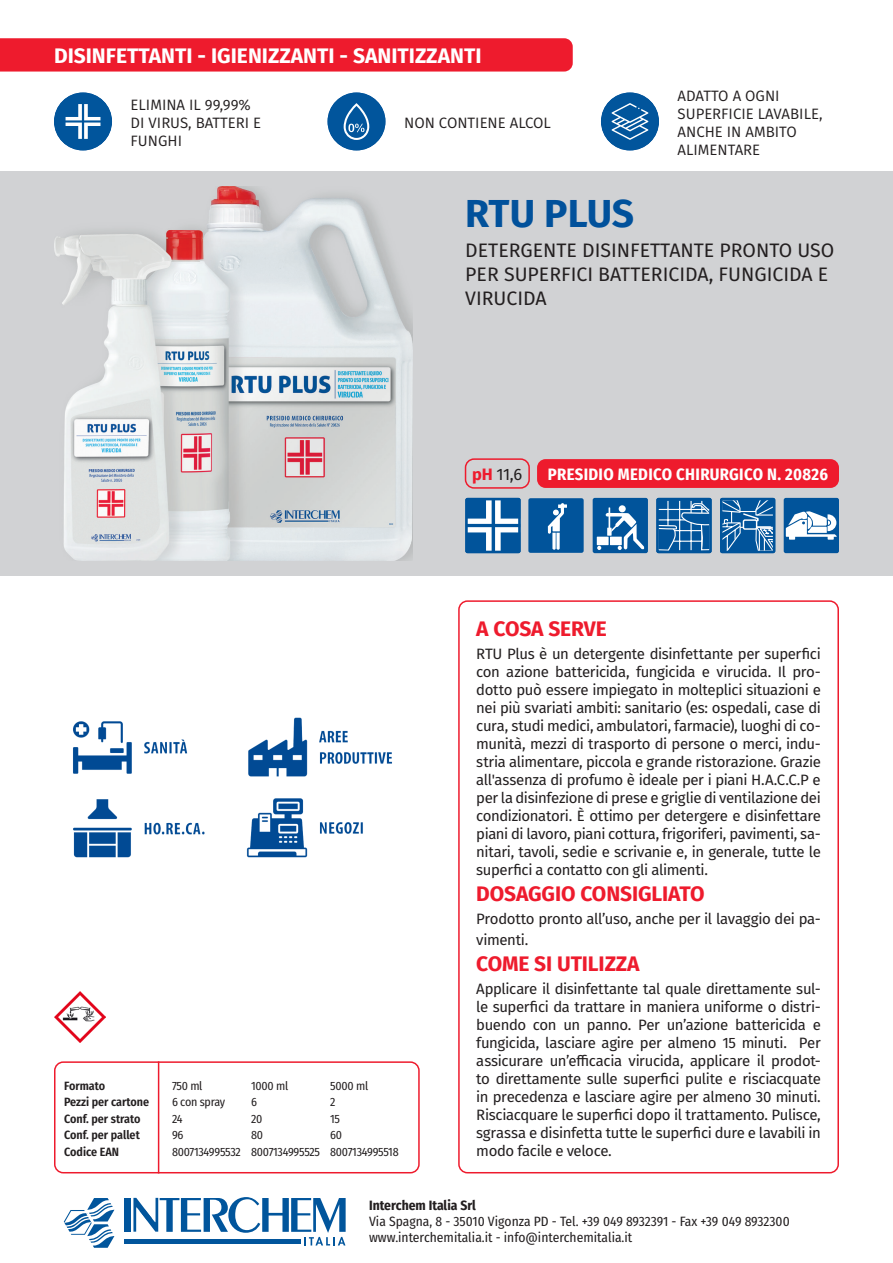
<style>
.page{position:relative;width:893px;height:1263px;background:#fff}
.page>*{position:absolute;margin:0;border:0;box-sizing:border-box;transform-origin:0 0}
.t1{font:700 39px "Fira Sans";letter-spacing:-.005em;color:#01519b}
.t2{font:700 21px "Fira Sans";letter-spacing:-.005em;color:#ee1b2d}
.t3{font:700 21px "Fira Sans";color:#fff}
.t4{font:19.5px/24px "Fira Sans";color:#231f20}
.t5{font:700 16.5px "Fira Sans Condensed";letter-spacing:.02em;color:#fff}
.t6{font:16.5px "Fira Sans";color:#231f20}
.t7{font:15px/18px "Fira Sans";letter-spacing:-.025em;color:#231f20;text-align:justify}
.t8{font:15px/18px "Fira Sans";color:#231f20}
.t9{font:13.5px/16.2px "Fira Sans Condensed";color:#231f20}
.t10{font:700 13.5px "Fira Sans Condensed";color:#231f20}
.t11{font:12px/16.5px "Fira Sans Condensed";letter-spacing:-.02em;color:#231f20}
.t12{font:600 12px/16.5px "Fira Sans Condensed";color:#231f20}
.s1{font-weight:700;color:#ee1b2d}
</style>
<div class="page">
<div style="left:458px;top:600px;width:381px;height:573px;border:2px solid #ee1b2d;border-radius:9px"></div>
<div style="left:0;top:38px;width:573px;height:34px;background:#ee1b2d"></div>
<div style="left:0;top:171px;width:893px;height:404px;background:#d1d2d4"></div>
<div style="left:54px;top:1061px;width:366px;height:112px;border:2px solid #ee1b2d;border-radius:9px"></div>
<hr style="left:158px;top:1061px;width:1px;height:112px;background:#ee1b2d">
<img style="left:54px;top:991px;width:51px;height:51px">
<div style="left:465px;top:458px;width:65px;height:31px;border:2px solid #ee1b2d;border-radius:9px"></div>
<div style="left:537px;top:459px;width:302px;height:29px;background:#ee1b2d;border-radius:9px"></div>
<img style="left:54px;top:186px;width:359px;height:374px">
<svg style="left:468px;top:501px;width:50px;height:49px;background:#5d91bf"></svg>
<div style="left:465px;top:498px;width:56px;height:55px;border:2px solid #01549b"></div>
<div style="left:530px;top:499px;width:52px;height:53px;background:#01549b"></div>
<div style="left:528px;top:498px;width:56px;height:55px;border:2px solid #01549b"></div>
<svg style="left:548px;top:503px;width:19px;height:47px"></svg>
<div style="left:594px;top:499px;width:53px;height:53px;background:#01549b"></div>
<div style="left:593px;top:498px;width:55px;height:55px;border:2px solid #01549b"></div>
<svg style="left:597px;top:507px;width:47px;height:43px"></svg>
<div style="left:658px;top:499px;width:52px;height:53px;background:#01549b"></div>
<hr style="left:667px;top:501px;width:1px;height:49px;background:#fff">
<hr style="left:679px;top:501px;width:1px;height:49px;background:#fff">
<hr style="left:690px;top:501px;width:2px;height:49px;background:#fff">
<hr style="left:701px;top:501px;width:1px;height:49px;background:#fff">
<svg style="left:659px;top:503px;width:50px;height:47px"></svg>
<div style="left:656px;top:498px;width:56px;height:55px;border:2px solid #01549b"></div>
<svg style="left:723px;top:501px;width:49px;height:49px;background:#3879b0"></svg>
<div style="left:743px;top:520px;width:14px;height:9px;background:#01549b"></div>
<div style="left:743px;top:519px;width:14px;height:11px;border:1px solid #fff"></div>
<div style="left:720px;top:498px;width:55px;height:55px;border:2px solid #01549b"></div>
<div style="left:785px;top:499px;width:53px;height:53px;background:#01549b"></div>
<div style="left:784px;top:498px;width:55px;height:55px;border:2px solid #01549b"></div>
<svg style="left:786px;top:511px;width:51px;height:29px"></svg>
<img style="left:73px;top:717px;width:319px;height:141px">
<div style="left:54px;top:92px;width:58px;height:58px;background:#01559c;border-radius:50%"></div>
<svg style="left:66px;top:104px;width:34px;height:35px"></svg>
<div style="left:601px;top:92px;width:58px;height:58px;background:#01559c;border-radius:50%"></div>
<svg style="left:612px;top:103px;width:36px;height:37px"></svg>
<div style="left:327px;top:92px;width:58px;height:58px;background:#01559c;border-radius:50%"></div>
<svg style="left:344px;top:103px;width:25px;height:37px"></svg>
<div style="left:124px;top:1239px;width:177px;height:5px;background:#01559c"></div>
<div style="left:124px;top:1198px;width:7px;height:34px;background:#01559c"></div>
<svg style="left:64px;top:1198px;width:50px;height:50px"></svg>
<svg style="left:133px;top:1197px;width:213px;height:48px"></svg>
<h2 class="t3" style="left:54px;top:38px;width:429px">DISINFETTANTI - IGIENIZZANTI - SANITIZZANTI</h2>
<p class="t8" style="left:131px;top:96px;width:132px">ELIMINA IL 99,99%<br>DI VIRUS, BATTERI E<br>FUNGHI</p>
<p class="t8" style="left:678px;top:87px;width:146px">ADATTO A OGNI<br>SUPERFICIE LAVABILE,<br>ANCHE IN AMBITO<br>ALIMENTARE</p>
<p class="t8" style="left:404px;top:114px;width:148px">NON CONTIENE ALCOL</p>
<h1 class="t1" style="left:465px;top:181px;width:170px">RTU PLUS</h1>
<h3 class="t4" style="left:465px;top:238px;width:370px">DETERGENTE DISINFETTANTE PRONTO USO<br>PER SUPERFICI BATTERICIDA, FUNGICIDA E<br>VIRUCIDA</h3>
<p class="t6" style="left:472px;top:462px;width:52px"><span class="s1">pH</span> 11,6</p>
<p class="t5" style="left:548px;top:460px;width:282px">PRESIDIO MEDICO CHIRURGICO N. 20826</p>
<p class="t12" style="left:64px;top:1076px;width:87px">Formato<br>Pezzi per cartone<br>Conf. per strato<br>Conf. per pallet<br>Codice EAN</p>
<p class="t11" style="left:172px;top:1077px;width:70px">750 ml<br>6 con spray<br>24<br>96<br>8007134995532</p>
<p class="t11" style="left:251px;top:1077px;width:70px">1000 ml<br>6<br>20<br>80<br>8007134995525</p>
<p class="t11" style="left:330px;top:1077px;width:70px">5000 ml<br>2<br>15<br>60<br>8007134995518</p>
<h2 class="t2" style="left:476px;top:611px;width:132px">A COSA SERVE</h2>
<p class="t7" style="left:476px;top:644px;width:346px">RTU Plus è un detergente disinfettante per superfici con azione battericida, fungicida e virucida. Il pro&shy;dotto può essere impiegato in molteplici situazioni e nei più svariati ambiti: sanitario (es: ospedali, case di cura, studi medici, ambulatori, farmacie), luoghi di co&shy;munità, mezzi di trasporto di persone o merci, indu&shy;stria alimentare, piccola e grande ristorazione. Grazie all'assenza di profumo è ideale per i piani H.A.C.C.P e per la disinfezione di prese e griglie di ventilazione dei condizionatori. È ottimo per detergere e disinfettare piani di lavoro, piani cottura, frigoriferi, pavimenti, sa&shy;nitari, tavoli, sedie e scrivanie e, in generale, tutte le superfici a contatto con gli alimenti.</p>
<h2 class="t2" style="left:476px;top:876px;width:230px">DOSAGGIO CONSIGLIATO</h2>
<p class="t7" style="left:476px;top:907px;width:346px;line-height:21px">Prodotto pronto all’uso, anche per il lavaggio dei pa&shy;vimenti.</p>
<h2 class="t2" style="left:476px;top:946px;width:165px">COME SI UTILIZZA</h2>
<p class="t7" style="left:476px;top:979px;width:346px">Applicare il disinfettante tal quale direttamente sul&shy;le superfici da trattare in maniera uniforme o distri&shy;buendo con un panno. Per un’azione battericida e fungicida, lasciare agire per almeno 15 minuti. Per assicurare un’efficacia virucida, applicare il prodot&shy;to direttamente sulle superfici pulite e risciacquate in precedenza e lasciare agire per almeno 30 minuti.<br>Risciacquare le superfici dopo il trattamento. Pulisce, sgrassa e disinfetta tutte le superfici dure e lavabili in modo facile e veloce.</p>
<p class="t10" style="left:369px;top:1194px;width:108px">Interchem Italia Srl</p>
<p class="t9" style="left:369px;top:1213px;width:422px">Via Spagna, 8 - 35010 Vigonza PD - Tel. +39 049 8932391 - Fax +39 049 8932300 www.interchemitalia.it - info@interchemitalia.it</p>
<p class="t7" style="left:435px;top:1215px;width:24px">182</p>
</div>
